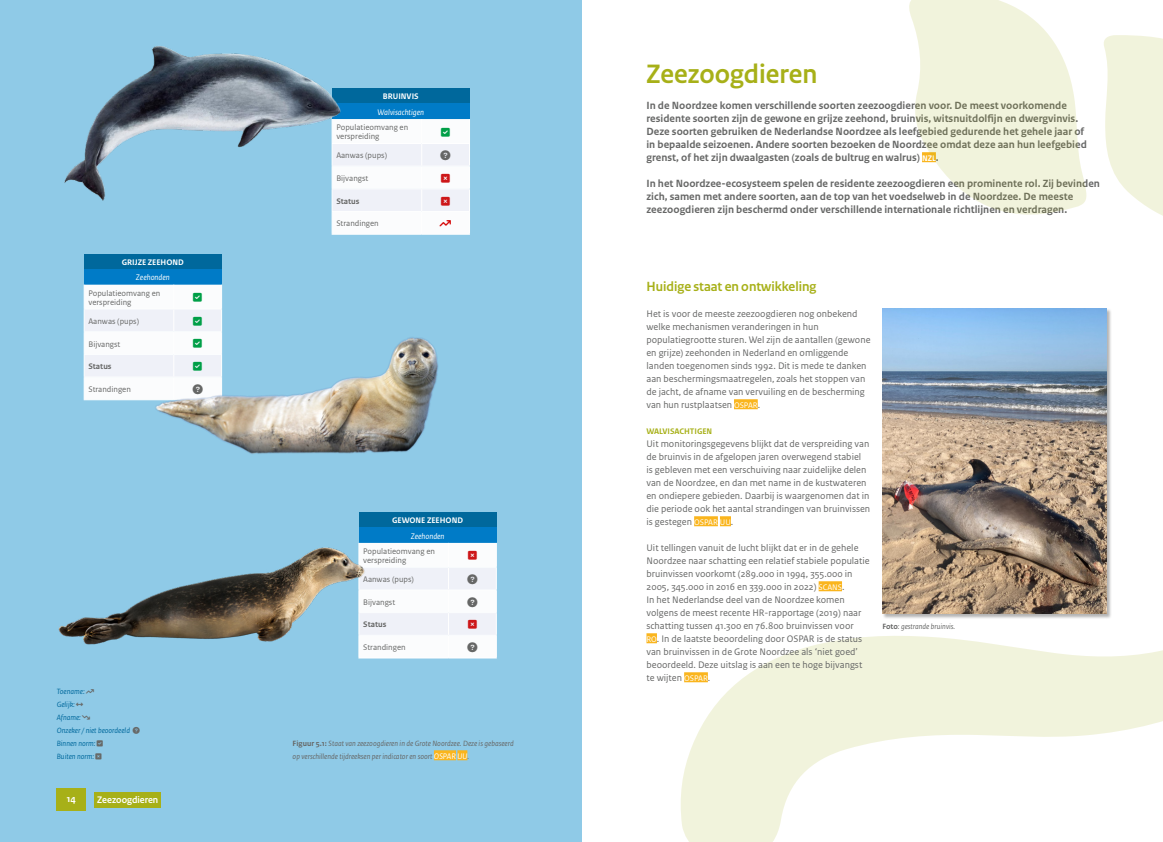
<style>
.page{position:relative;width:1163px;height:842px;background:#fff}
.page>*{position:absolute;margin:0;border:0;box-sizing:border-box;transform-origin:0 0}
.t1{font:700 28px "Rijksoverheid Sans Heading";color:#a7b018}
.t2{font:700 14px "Rijksoverheid Sans Heading";color:#a7b018}
.t3{font:700 11px/13px "Rijksoverheid Sans Text";color:#666766}
.t4{font:10px/13px "Rijksoverheid Sans Text";color:#666766}
.t5{font:10px "Font Awesome 6 Free Solid";color:#666766}
.t6{font:10px "Font Awesome 6 Free Solid";color:#009f47}
.t7{font:700 10px "Rijksoverheid Sans Heading";color:#fff}
.t8{font:10px "Font Awesome 6 Free Solid";color:#cd1719}
.t9{font:10px "Font Awesome 6 Free Solid";color:#d40000}
.t10{font:700 10px "Rijksoverheid Sans Text";color:#fff}
.t11{font:8.5px/9px "Rijksoverheid Sans Text";color:#666766}
.t12{font:700 8.5px "Rijksoverheid Sans Text";color:#fff}
.t13{font:italic 8.5px "Rijksoverheid Sans Text";color:#fff}
.t14{font:700 8.5px "Rijksoverheid Sans Text";color:#666766}
.t15{font:700 8.5px "Rijksoverheid Sans Text";color:#a7b018}
.t16{font:italic 8px/13px "Rijksoverheid Sans Text";color:#666766}
.t17{font:italic 8px/13px "Rijksoverheid Sans Text";color:#00689c}
.s1{color:#676968}
.s2{color:#676867}
.s3{font-weight:700;font-style:normal}
.s4{font-size:8.5px;color:#fff}
</style>
<div class="page">
<svg style="left:681px;top:581px;width:481px;height:261px"></svg>
<div style="left:0;top:0;width:581px;height:842px;background:#8fcae7"></div>
<div style="left:332px;top:88px;width:137px;height:16px;background:#00689c"></div>
<div style="left:332px;top:104px;width:137px;height:15px;background:#007bc7"></div>
<hr style="left:331px;top:234px;width:90px;height:1px;background:#fff">
<hr style="left:421px;top:234px;width:49px;height:1px;background:#fff">
<img style="left:64px;top:46px;width:281px;height:155px">
<div style="left:734px;top:399px;width:23px;height:10px;background:#fab51d"></div>
<div style="left:694px;top:516px;width:23px;height:10px;background:#fab51d"></div>
<div style="left:719px;top:516px;width:11px;height:10px;background:#fab51d"></div>
<div style="left:818px;top:581px;width:23px;height:10px;background:#fab51d"></div>
<div style="left:646px;top:633px;width:11px;height:10px;background:#fab51d"></div>
<div style="left:684px;top:672px;width:23px;height:10px;background:#fab51d"></div>
<div style="left:434px;top:750px;width:22px;height:10px;background:#fab51d"></div>
<div style="left:457px;top:750px;width:10px;height:10px;background:#fab51d"></div>
<div style="left:84px;top:254px;width:137px;height:15px;background:#00689c"></div>
<div style="left:84px;top:269px;width:137px;height:16px;background:#007bc7"></div>
<div style="left:359px;top:512px;width:137px;height:15px;background:#00689c"></div>
<div style="left:359px;top:527px;width:137px;height:16px;background:#007bc7"></div>
<img style="left:142px;top:259px;width:296px;height:195px">
<img style="left:58px;top:542px;width:352px;height:103px">
<div style="left:882px;top:309px;width:229px;height:311px;background:#000;opacity:.3"></div>
<img style="left:882px;top:308px;width:224px;height:306px">
<svg style="left:909px;top:0;width:178px;height:215px;fill:#f1f3dc"></svg>
<svg style="left:1104px;top:35px;width:58px;height:180px"></svg>
<div style="left:94px;top:793px;width:67px;height:15px;background:#a7b018"></div>
<div style="left:57px;top:788px;width:29px;height:23px;background:#a7b018"></div>
<svg style="left:331px;top:119px;width:139px;height:115px;background:#f6f7fb"></svg>
<svg style="left:84px;top:285px;width:138px;height:115px;background:#f6f7fa"></svg>
<svg style="left:358px;top:543px;width:139px;height:115px;background:#f6f7fa"></svg>
<p class="t12" style="left:122px;top:257px;width:64px">GRIJZE ZEEHOND</p>
<p class="t13" style="left:136px;top:273px;width:35px">Zeehonden</p>
<p class="t11" style="left:88px;top:289px;width:73px">Populatieomvang en verspreiding</p>
<p class="t6" style="left:193px;top:292px;width:10px">▲❑◆</p>
<p class="t11" style="left:88px;top:317px;width:52px">Aanwas (pups)</p>
<p class="t6" style="left:193px;top:316px;width:10px">▲❑◆</p>
<p class="t11" style="left:88px;top:339px;width:33px">Bijvangst</p>
<p class="t6" style="left:193px;top:339px;width:10px">▲❑◆</p>
<p class="t14" style="left:88px;top:362px;width:25px">Status</p>
<p class="t6" style="left:193px;top:361px;width:10px">▲❑◆</p>
<p class="t11" style="left:88px;top:385px;width:44px">Strandingen</p>
<p class="t5" style="left:193px;top:384px;width:11px">●❑◆▲▼□■</p>
<p class="t17" style="left:57px;top:685px;width:85px">Toename: <span class="s1">□▼■◆<br></span>Gelijk: <span class="s2">□▲●▼▼<br></span>Afname: <span class="s1">□▼■□■<br></span>Onzeker / niet beoordeeld <span class="s2">●❑◆▲▼□■<br></span>Binnen norm: <span class="s1">▲❑◆<br></span>Buiten norm: <span class="s1">❑◆</span></p>
<p class="t10" style="left:67px;top:793px;width:11px">14</p>
<p class="t7" style="left:97px;top:794px;width:62px">Zeezoogdieren</p>
<p class="t12" style="left:383px;top:92px;width:37px">BRUINVIS</p>
<p class="t13" style="left:377px;top:107px;width:48px">Walvisachtigen</p>
<p class="t11" style="left:336px;top:123px;width:73px">Populatieomvang en verspreiding</p>
<p class="t6" style="left:441px;top:127px;width:10px">▲❑◆</p>
<p class="t11" style="left:336px;top:151px;width:52px">Aanwas (pups)</p>
<p class="t5" style="left:440px;top:150px;width:11px">●❑◆▲▼□■</p>
<p class="t11" style="left:336px;top:174px;width:33px">Bijvangst</p>
<p class="t8" style="left:441px;top:173px;width:10px">▲❑◆</p>
<p class="t14" style="left:336px;top:196px;width:25px">Status</p>
<p class="t8" style="left:441px;top:196px;width:10px">▲❑◆</p>
<p class="t11" style="left:336px;top:219px;width:44px">Strandingen</p>
<p class="t9" style="left:440px;top:218px;width:2px">□▼■◆</p>
<p class="t12" style="left:392px;top:516px;width:72px">GEWONE ZEEHOND</p>
<p class="t13" style="left:410px;top:531px;width:35px">Zeehonden</p>
<p class="t11" style="left:363px;top:547px;width:73px">Populatieomvang en verspreiding</p>
<p class="t8" style="left:468px;top:551px;width:10px">▲❑◆</p>
<p class="t11" style="left:363px;top:575px;width:52px">Aanwas (pups)</p>
<p class="t5" style="left:467px;top:574px;width:12px">●❑◆▲▼□■</p>
<p class="t11" style="left:363px;top:598px;width:33px">Bijvangst</p>
<p class="t5" style="left:467px;top:597px;width:12px">●❑◆▲▼□■</p>
<p class="t14" style="left:363px;top:620px;width:25px">Status</p>
<p class="t8" style="left:468px;top:620px;width:10px">▲❑◆</p>
<p class="t11" style="left:363px;top:643px;width:44px">Strandingen</p>
<p class="t5" style="left:467px;top:642px;width:12px">●❑◆▲▼□■</p>
<p class="t16" style="left:292px;top:737px;width:222px"><span class="s3">Figuur 5.1:</span> Staat van zeezoogdieren in de Grote Noordzee. Deze is gebaseerd op verschillende tijdreeksen per indicator en soort <span class="s4">OSPAR UU</span>.</p>
<h1 class="t1" style="left:646px;top:58px;width:172px">Zeezoogdieren</h1>
<p class="t3" style="left:646px;top:99px;width:442px">In de Noordzee komen verschillende soorten zeezoogdieren voor. De meest voorkomende residente soorten zijn de gewone en grijze zeehond, bruinvis, witsnuitdolfijn en dwergvinvis.<br>Deze soorten gebruiken de Nederlandse Noordzee als leefgebied gedurende het gehele jaar of in bepaalde seizoenen. Andere soorten bezoeken de Noordzee omdat deze aan hun leefgebied grenst, of het zijn dwaalgasten (zoals de bultrug en walrus) <span class="s4">NZL</span>.</p>
<p class="t3" style="left:646px;top:177px;width:455px">In het Noordzee-ecosysteem spelen de residente zeezoogdieren een prominente rol. Zij bevinden zich, samen met andere soorten, aan de top van het voedselweb in de Noordzee. De meeste zeezoogdieren zijn beschermd onder verschillende internationale richtlijnen en verdragen.</p>
<h2 class="t2" style="left:646px;top:278px;width:171px">Huidige staat en ontwikkeling</h2>
<p class="t4" style="left:646px;top:307px;width:225px">Het is voor de meeste zeezoogdieren nog onbekend welke mechanismen veranderingen in hun populatiegrootte sturen. Wel zijn de aantallen (gewone en grijze) zeehonden in Nederland en omliggende landen toegenomen sinds 1992. Dit is mede te danken aan beschermingsmaatregelen, zoals het stoppen van de jacht, de afname van vervuiling en de bescherming van hun rustplaatsen <span class="s4">OSPAR</span>.</p>
<p class="t15" style="left:646px;top:426px;width:67px">WALVISACHTIGEN</p>
<p class="t4" style="left:646px;top:437px;width:225px">Uit monitoringsgegevens blijkt dat de verspreiding van de bruinvis in de afgelopen jaren overwegend stabiel<br>is gebleven met een verschuiving naar zuidelijke delen van de Noordzee, en dan met name in de kustwateren en ondiepere gebieden. Daarbij is waargenomen dat in die periode ook het aantal strandingen van bruinvissen is gestegen <span class="s4">OSPAR UU</span>.</p>
<p class="t4" style="left:646px;top:541px;width:225px">Uit tellingen vanuit de lucht blijkt dat er in de gehele Noordzee naar schatting een relatief stabiele populatie bruinvissen voorkomt (289.000 in 1994, 355.000 in 2005, 345.000 in 2016 en 339.000 in 2022) <span class="s4">SCANS</span>.<br>In het Nederlandse deel van de Noordzee komen volgens de meest recente HR-rapportage (2019) naar schatting tussen 41.300 en 76.800 bruinvissen voor<br><span class="s4">RO</span>. In de laatste beoordeling door OSPAR is de status van bruinvissen in de Grote Noordzee als ‘niet goed’ beoordeeld. Deze uitslag is aan een te hoge bijvangst te wijten <span class="s4">OSPAR</span>.</p>
<p class="t16" style="left:882px;top:620px;width:74px"><span class="s3">Foto</span>: gestrande bruinvis.</p>
</div>
